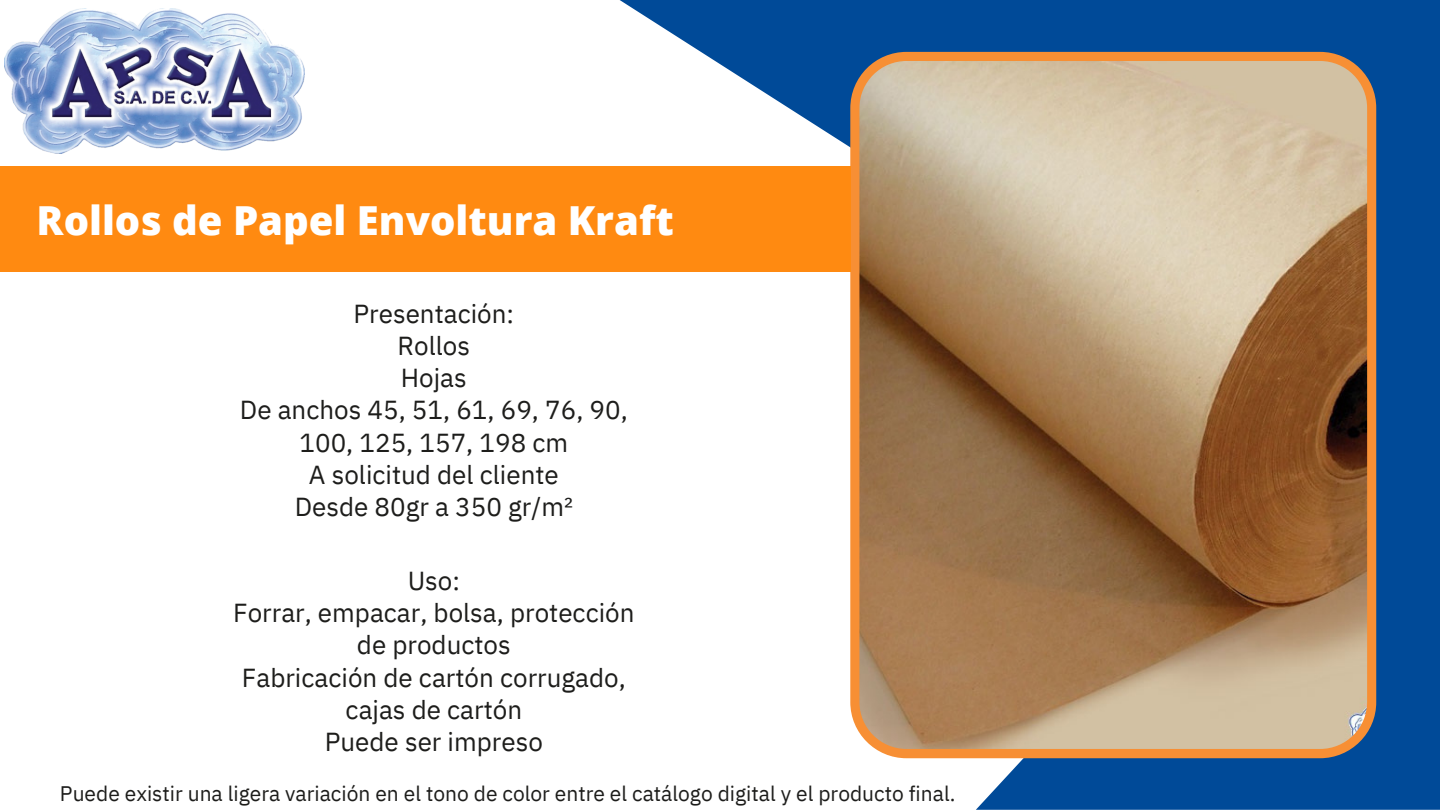
<style>
.page{position:relative;width:1440px;height:810px;background:#fff}
.page>*{position:absolute;margin:0;border:0;box-sizing:border-box;transform-origin:0 0}
.t1{font:800 40px "Open Sans";color:#fff}
.t2{font:26px/32.3px "IBM Plex Sans";color:#1d1d1b;text-align:center}
.t3{font:21px "IBM Plex Sans";color:#1d1d1b}
</style>
<div class="page">
<div style="left:976px;top:470px;width:464px;height:340px;background:#004a98"></div>
<svg style="left:620px;top:0;width:820px;height:470px;fill:#004a98"></svg>
<svg style="left:850px;top:52px;width:526px;height:706px;background:#b18d68"></svg>
<div style="left:0;top:167px;width:850px;height:105px;background:#ff8a11"></div>
<img style="left:4px;top:8px;width:301px;height:145px">
<h1 class="t1" style="left:37px;top:190px;width:639px">Rollos de Papel Envoltura Kraft</h1>
<p class="t2" style="left:240px;top:295px;width:389px">Presentación:<br>Rollos<br>Hojas<br>De anchos 45, 51, 61, 69, 76, 90,<br>100, 125, 157, 198 cm<br>A solicitud del cliente<br>Desde 80gr a 350 gr/m²</p>
<p class="t2" style="left:233px;top:562px;width:403px">Uso:<br>Forrar, empacar, bolsa, protección de productos<br>Fabricación de cartón corrugado, cajas de cartón<br>Puede ser impreso</p>
<p class="t3" style="left:60px;top:778px;width:897px">Puede existir una ligera variación en el tono de color entre el catálogo digital y el producto final.</p>
</div>
